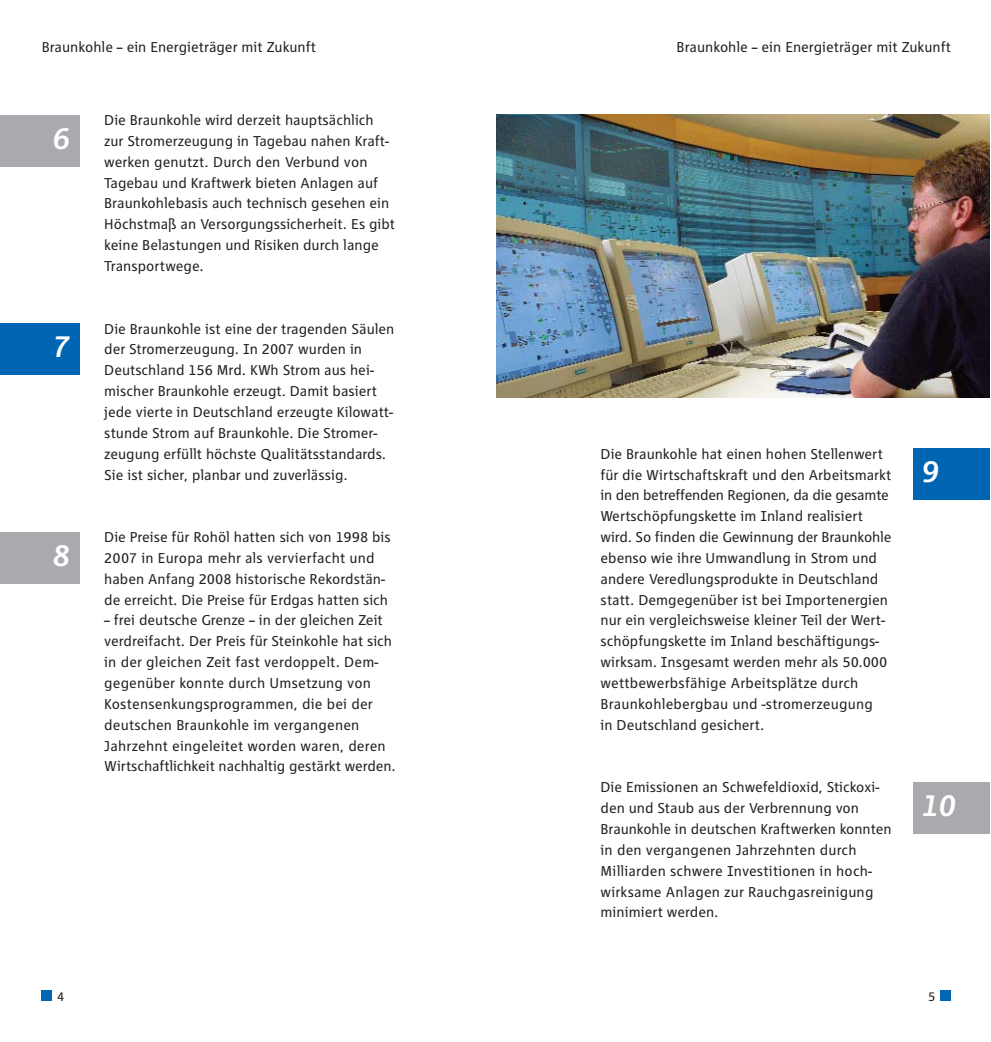
<style>
.page{position:relative;width:991px;height:1042px;background:#fff}
.page>*{position:absolute;margin:0;border:0;box-sizing:border-box;transform-origin:0 0}
.t1{font:italic 500 31.5px "RWE Corporate";color:#fff}
.t2{font:14.88px/20.8px "RWE Corporate";color:#231f20}
.t3{font:13.12px "RWE Corporate";color:#231f20}
</style>
<div class="page">
<img style="left:496px;top:115px;width:493px;height:282px">
<div style="left:940px;top:990px;width:10px;height:10px;background:#0066b3"></div>
<div style="left:42px;top:990px;width:10px;height:10px;background:#0066b3"></div>
<div style="left:0;top:323px;width:79px;height:52px;background:#0066b3"></div>
<div style="left:0;top:115px;width:79px;height:52px;background:#a8aaad"></div>
<div style="left:913px;top:781px;width:76px;height:52px;background:#a8aaad"></div>
<div style="left:0;top:531px;width:79px;height:52px;background:#a8aaad"></div>
<div style="left:913px;top:448px;width:76px;height:52px;background:#0066b3"></div>
<p class="t2" style="left:42px;top:38px;width:276px">Braunkohle – ein Energieträger mit Zukunft</p>
<p class="t2" style="left:676px;top:38px;width:276px">Braunkohle – ein Energieträger mit Zukunft</p>
<h1 class="t1" style="left:53px;top:126px;width:19px">6</h1>
<h1 class="t1" style="left:53px;top:335px;width:19px">7</h1>
<h1 class="t1" style="left:53px;top:543px;width:19px">8</h1>
<p class="t2" style="left:104px;top:111px;width:292px">Die Braunkohle wird derzeit hauptsächlich zur Stromerzeugung in Tagebau nahen Kraft&shy;werken genutzt. Durch den Verbund von Tagebau und Kraftwerk bieten Anlagen auf Braunkohlebasis auch technisch gesehen ein Höchstmaß an Versorgungssicherheit. Es gibt keine Belastungen und Risiken durch lange Transportwege.</p>
<p class="t2" style="left:104px;top:319px;width:292px">Die Braunkohle ist eine der tragenden Säulen der Stromerzeugung. In 2007 wurden in Deutschland 156 Mrd. KWh Strom aus hei - mischer Braunkohle erzeugt. Damit basiert jede vierte in Deutschland erzeugte Kilowatt&shy;stunde Strom auf Braunkohle. Die Stromer - zeu gung erfüllt höchste Qualitätsstandards.<br>Sie ist sicher, planbar und zuverlässig.</p>
<p class="t2" style="left:104px;top:527px;width:288px">Die Preise für Rohöl hatten sich von 1998 bis 2007 in Europa mehr als vervierfacht und haben Anfang 2008 historische Rekordstän&shy;de erreicht. Die Preise für Erdgas hatten sich</p>
<p class="t2" style="left:104px;top:611px;width:293px">– frei deutsche Grenze – in der gleichen Zeit verdreifacht. Der Preis für Steinkohle hat sich in der gleichen Zeit fast verdoppelt. Dem&shy;gegenüber konnte durch Umsetzung von Kostensenkungsprogrammen, die bei der deutschen Braunkohle im vergangenen Jahrzehnt eingeleitet worden waren, deren Wirtschaftlichkeit nachhaltig gestärkt werden.</p>
<p class="t3" style="left:57px;top:991px;width:9px">4</p>
<p class="t2" style="left:600px;top:444px;width:292px">Die Braunkohle hat einen hohen Stellenwert für die Wirtschaftskraft und den Arbeitsmarkt in den betreffenden Regionen, da die gesamte Wertschöpfungskette im Inland realisiert wird. So finden die Gewinnung der Braunkohle ebenso wie ihre Umwandlung in Strom und andere Veredlungsprodukte in Deutschland statt. Demgegenüber ist bei Importenergien nur ein vergleichsweise kleiner Teil der Wert&shy;schöpfungskette im Inland beschäftigungs&shy;wirksam. Insgesamt werden mehr als 50.000 wettbewerbsfähige Arbeitsplätze durch Braunkohlebergbau und -stromerzeugung<br>in Deutschland gesichert.</p>
<p class="t2" style="left:600px;top:777px;width:292px">Die Emissionen an Schwefeldioxid, Stickoxi&shy;den und Staub aus der Verbrennung von Braunkohle in deutschen Kraftwerken konnten in den vergangenen Jahrzehnten durch Milliarden schwere Investitionen in hoch - wirksame Anlagen zur Rauchgasreinigung minimiert werden.</p>
<h1 class="t1" style="left:922px;top:459px;width:19px">9</h1>
<h1 class="t1" style="left:922px;top:793px;width:36px">10</h1>
<p class="t3" style="left:928px;top:991px;width:9px">5</p>
</div>
